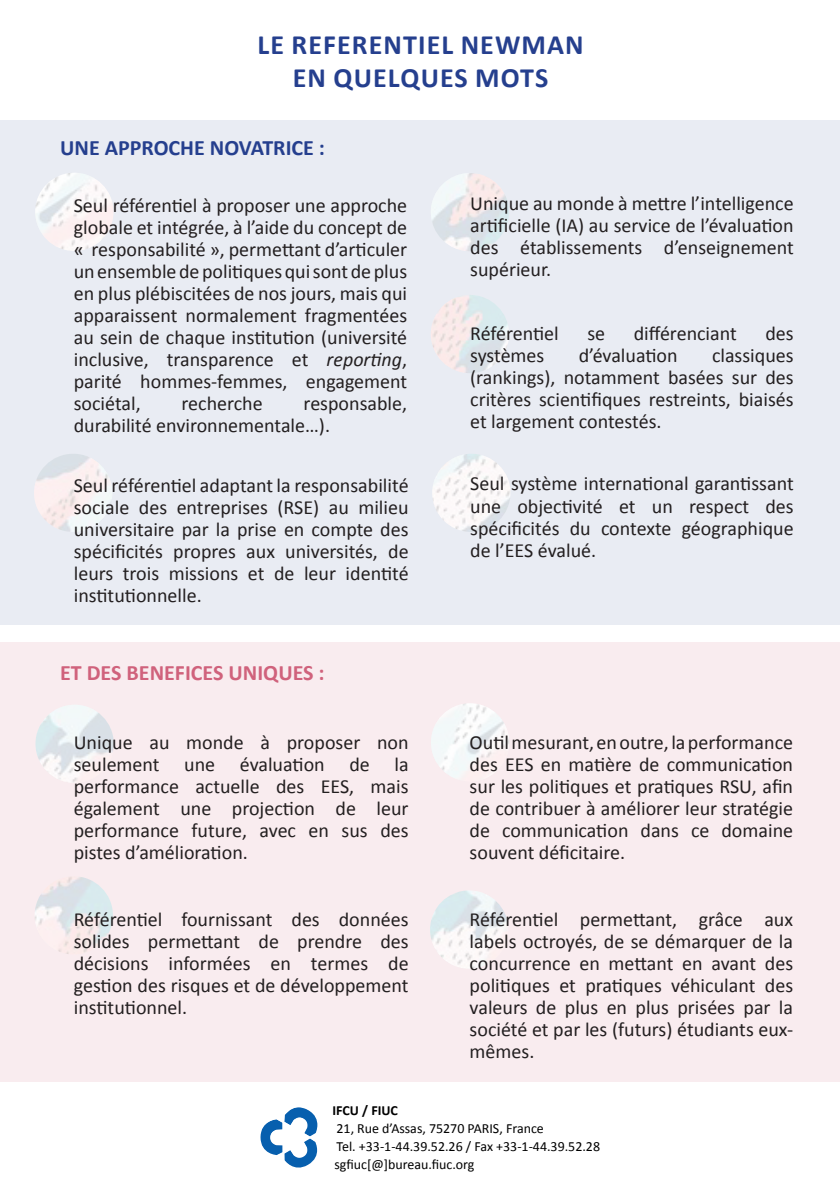
<style>
.page{position:relative;width:840px;height:1191px;background:#fff}
.page>*{position:absolute;margin:0;border:0;box-sizing:border-box;transform-origin:0 0}
.t1{font:700 28px "Calibri";letter-spacing:.04em;color:#253f8e}
.t2{font:700 22px "Calibri";color:#d0627c}
.t3{font:700 22px "Calibri";color:#253f8e}
.t4{font:20px/22px "Calibri";color:#231f20;text-align:justify}
.t5{font:14px "Calibri";color:#000}
.t6{font:700 14px "Calibri";color:#000}
.s1{font-style:italic}
</style>
<div class="page">
<div style="left:0;top:120px;width:839px;height:505px;background:#e9ecf3"></div>
<img style="left:260px;top:1107px;width:57px;height:61px">
<div style="left:0;top:642px;width:839px;height:439px;background:#f9ecef"></div>
<img style="left:35px;top:173px;width:78px;height:78px">
<img style="left:34px;top:454px;width:78px;height:78px">
<img style="left:431px;top:173px;width:78px;height:78px">
<img style="left:431px;top:295px;width:78px;height:78px">
<img style="left:432px;top:454px;width:78px;height:78px">
<img style="left:35px;top:705px;width:79px;height:77px">
<img style="left:431px;top:703px;width:78px;height:75px">
<img style="left:35px;top:877px;width:78px;height:77px">
<img style="left:430px;top:890px;width:77px;height:78px">
<p class="t1" style="left:257px;top:27px;width:327px">LE REFERENTIEL NEWMAN</p>
<p class="t1" style="left:292px;top:61px;width:257px">EN QUELQUES MOTS</p>
<p class="t3" style="left:60px;top:134px;width:266px">UNE APPROCHE NOVATRICE :</p>
<p class="t4" style="left:74px;top:193px;width:335px">Seul référentiel à proposer une approche globale et intégrée, à l’aide du concept de « responsabilité », permettant d’articuler un ensemble de politiques qui sont de plus en plus plébiscitées de nos jours, mais qui apparaissent normalement fragmentées au sein de chaque institution (université inclusive, transparence et <span class="s1">reporting</span>, parité hommes-femmes, engagement sociétal,</p>
<p class="t4" style="left:74px;top:391px;width:335px;text-indent:230px">responsable, durabilité environnementale…).</p>
<p class="t4" style="left:181px;top:391px;width:83px">recherche</p>
<p class="t4" style="left:74px;top:473px;width:336px">Seul référentiel adaptant la responsabilité sociale des entreprises (RSE) au milieu universitaire par la prise en compte des spécificités propres aux universités, de leurs trois missions et de leur identité institutionnelle.</p>
<p class="t2" style="left:60px;top:658px;width:266px">ET DES BENEFICES UNIQUES :</p>
<p class="t4" style="left:74px;top:731px;width:336px">Unique au monde à proposer non seulement une évaluation de la performance actuelle des EES, mais également une projection de leur performance future, avec en sus des pistes d’amélioration.</p>
<p class="t4" style="left:74px;top:907px;width:336px">Référentiel fournissant des données solides permettant de prendre des décisions informées en termes de gestion des risques et de développement institutionnel.</p>
<p class="t4" style="left:470px;top:192px;width:325px">Unique au monde à mettre l’intelligence artificielle (IA) au service de l’évaluation des établissements d’enseignement supérieur.</p>
<p class="t4" style="left:470px;top:322px;width:90px">Référentiel</p>
<p class="t4" style="left:587px;top:322px;width:19px">se</p>
<p class="t4" style="left:633px;top:322px;width:105px">différenciant</p>
<p class="t4" style="left:765px;top:322px;width:30px">des</p>
<p class="t4" style="left:470px;top:344px;width:76px">systèmes</p>
<p class="t4" style="left:578px;top:344px;width:100px">d’évaluation</p>
<p class="t4" style="left:470px;top:344px;width:325px;text-indent:242px">classiques (rankings), notamment basées sur des critères scientifiques restreints, biaisés et largement contestés.</p>
<p class="t4" style="left:470px;top:472px;width:325px">Seul système international garantissant une objectivité et un respect des spécificités du contexte géographique de l’EES évalué.</p>
<p class="t4" style="left:469px;top:731px;width:325px">Outil mesurant, en outre, la performance des EES en matière de communication sur les politiques et pratiques RSU, afin de contribuer à améliorer leur stratégie de communication dans ce domaine souvent déficitaire.</p>
<p class="t4" style="left:469px;top:907px;width:325px">Référentiel permettant, grâce aux labels octroyés, de se démarquer de la concurrence en mettant en avant des politiques et pratiques véhiculant des valeurs de plus en plus prisées par la société et par les (futurs) étudiants eux&shy;mêmes.</p>
<p class="t6" style="left:332px;top:1101px;width:67px">IFCU / FIUC</p>
<p class="t5" style="left:336px;top:1119px;width:209px">21, Rue d’Assas, 75270 PARIS, France</p>
<p class="t5" style="left:336px;top:1137px;width:265px">Tel. +33-1-44.39.52.26 / Fax +33-1-44.39.52.28</p>
<p class="t5" style="left:334px;top:1155px;width:141px">sgfiuc[@]bureau.fiuc.org</p>
</div>
